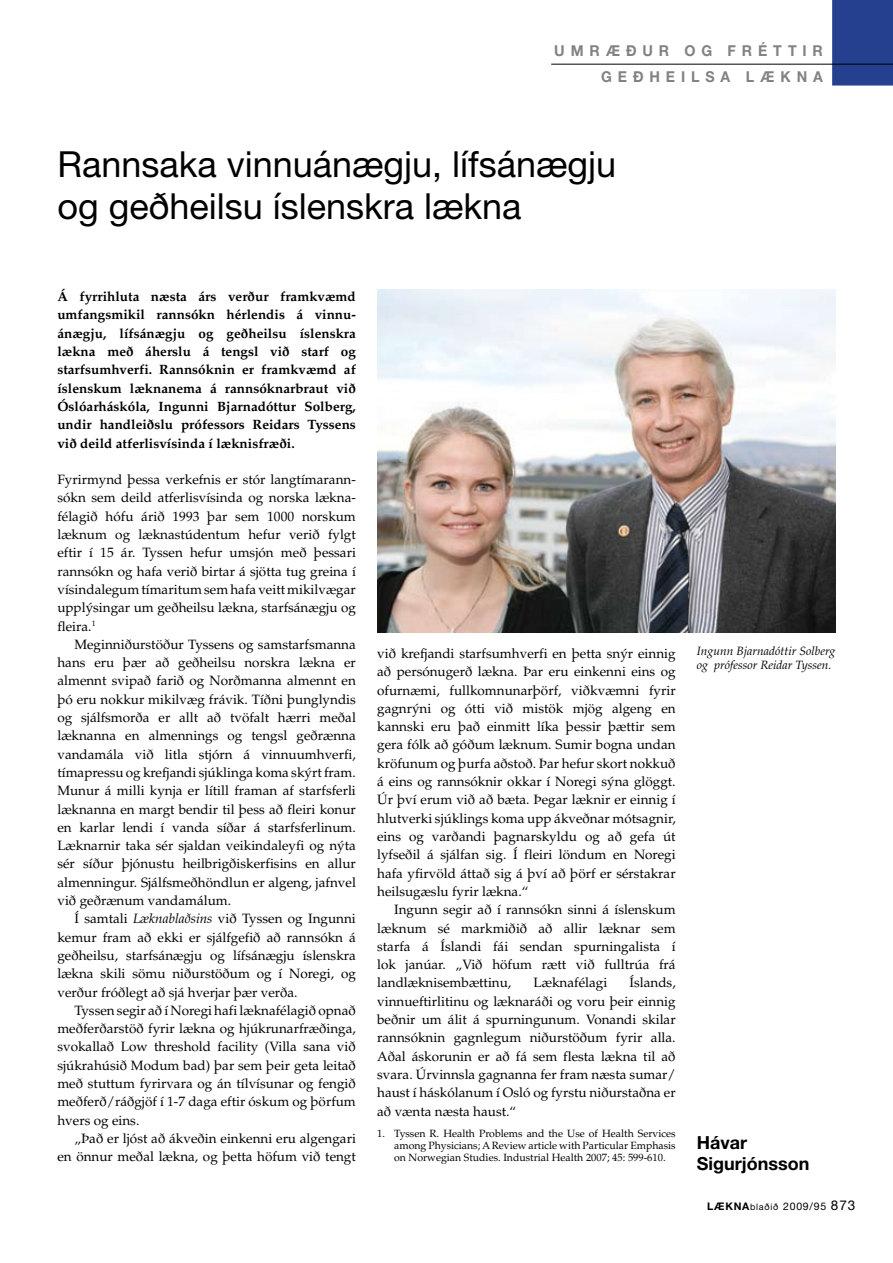
<style>
.page{position:relative;width:893px;height:1263px;background:#fff}
.page>*{position:absolute;margin:0;border:0;box-sizing:border-box;transform-origin:0 0}
.t1{font:36px/42px "Helvetica Neue";color:#000}
.t2{font:700 18px/21px "Helvetica Neue";color:#000}
.t3{font:700 15px/25.5px "Helvetica Neue";letter-spacing:.415em;color:#808284;text-align:right;scale:.95 1}
.t4{font:13.5px/18.3px "Palatino";color:#000;text-align:justify}
.t5{font:700 13.5px/18.3px "Palatino";color:#000;text-align:justify}
.t6{font:italic 12px/13.5px "Palatino";color:#000}
.t7{font:10.5px/12px "Palatino";color:#000;text-align:justify}
.t8{font:10.5px "Helvetica Neue";letter-spacing:.075em;color:#000}
.s1{font-style:italic}
.s2{font-weight:700}
.s3{font-size:9px}
.s4{font-size:13.5px}
</style>
<div class="page">
<div style="left:832px;top:0;width:61px;height:86px;background:#24408f"></div>
<hr style="left:551px;top:64px;width:342px;height:1px;background:#000">
<img style="left:377px;top:289px;width:459px;height:343px">
<p class="t3" style="left:554px;top:38px;width:284px">UMRÆÐUR OG FRÉTTIR<br>GEÐHEILSA LÆKNA</p>
<h1 class="t1" style="left:57px;top:143px;width:560px">Rannsaka vinnuánægju, lífsánægju og geðheilsu íslenskra lækna</h1>
<p class="t5" style="left:57px;top:287px;width:300px">Á fyrrihluta næsta árs verður framkvæmd umfangsmikil rannsókn hérlendis á vinnu&shy;ánægju, lífsánægju og geðheilsu íslenskra lækna með áherslu á tengsl við starf og starfsumhverfi. Rannsóknin er framkvæmd af íslenskum læknanema á rannsóknarbraut við Óslóarháskóla, Ingunni Bjarnadóttur Solberg, undir handleiðslu prófessors Reidars Tyssens við deild atferlisvísinda í læknisfræði.</p>
<p class="t4" style="left:57px;top:471px;width:300px">Fyrirmynd þessa verkefnis er stór langtímarann&shy;sókn sem deild atferlisvísinda og norska lækna&shy;félagið hófu árið 1993 þar sem 1000 norskum læknum og læknastúdentum hefur verið fylgt eftir í 15 ár. Tyssen hefur umsjón með þessari rannsókn og hafa verið birtar á sjötta tug greina í vísindalegum tímaritum sem hafa veitt mikilvægar upplýsingar um geðheilsu lækna, starfsánægju og fleira.<sup>1</sup></p>
<p class="t4" style="left:57px;top:635px;width:300px;text-indent:17px">Meginniðurstöður Tyssens og samstarfsmanna hans eru þær að geðheilsu norskra lækna er almennt svipað farið og Norðmanna almennt en þó eru nokkur mikilvæg frávik. Tíðni þunglyndis og sjálfsmorða er allt að tvöfalt hærri meðal læknanna en almennings og tengsl geðrænna vandamála við litla stjórn á vinnuumhverfi, tímapressu og krefjandi sjúklinga koma skýrt fram.<br>Munur á milli kynja er lítill framan af starfsferli læknanna en margt bendir til þess að fleiri konur en karlar lendi í vanda síðar á starfsferlinum.<br>Læknarnir taka sér sjaldan veikindaleyfi og nýta sér síður þjónustu heilbrigðiskerfisins en allur almenningur. Sjálfsmeðhöndlun er algeng, jafnvel við geðrænum vandamálum.</p>
<p class="t4" style="left:57px;top:910px;width:300px;text-indent:17px">Í samtali <span class="s1">Læknablaðsins</span> við Tyssen og Ingunni kemur fram að ekki er sjálfgefið að rannsókn á geðheilsu, starfsánægju og lífsánægju íslenskra lækna skili sömu niðurstöðum og í Noregi, og verður fróðlegt að sjá hverjar þær verða.</p>
<p class="t4" style="left:57px;top:1001px;width:300px;text-indent:17px">Tyssen segir að í Noregi hafi læknafélagið opnað meðferðarstöð fyrir lækna og hjúkrunarfræðinga, svokallað Low threshold facility (Villa sana við sjúkrahúsið Modum bad) þar sem þeir geta leitað með stuttum fyrirvara og án tílvísunar og fengið meðferð/ráðgjöf í 1-7 daga eftir óskum og þörfum hvers og eins.</p>
<p class="t4" style="left:57px;top:1129px;width:300px;text-align:right">„Það er ljóst að ákveðin einkenni eru algengari en önnur meðal lækna, og þetta höfum við tengt</p>
<p class="t4" style="left:377px;top:644px;width:300px">við krefjandi starfsumhverfi en þetta snýr einnig að persónugerð lækna. Þar eru einkenni eins og ofurnæmi, fullkomnunarþörf, viðkvæmni fyrir gagnrýni og ótti við mistök mjög algeng en kannski eru það einmitt líka þessir þættir sem gera fólk að góðum læknum. Sumir bogna undan kröfunum og þurfa aðstoð. Þar hefur skort nokkuð á eins og rannsóknir okkar í Noregi sýna glöggt.<br>Úr því erum við að bæta. Þegar læknir er einnig í hlutverki sjúklings koma upp ákveðnar mótsagnir, eins og varðandi þagnarskyldu og að gefa út lyfseðil á sjálfan sig. Í fleiri löndum en Noregi hafa yfirvöld áttað sig á því að þörf er sérstakrar heilsugæslu fyrir lækna.“</p>
<p class="t4" style="left:377px;top:901px;width:300px;text-indent:17px">Ingunn segir að í rannsókn sinni á íslenskum læknum sé markmiðið að allir læknar sem starfa á Íslandi fái sendan spurningalista í lok janúar. „Við höfum rætt við fulltrúa frá landlæknisembættinu,</p>
<p class="t4" style="left:377px;top:974px;width:300px;text-indent:252px">Íslands, vinnueftirlitinu og læknaráði og voru þeir einnig beðnir um álit á spurningunum. Vonandi skilar rannsóknin gagnlegum niðurstöðum fyrir alla.<br>Aðal áskorunin er að fá sem flesta lækna til að svara. Úrvinnsla gagnanna fer fram næsta sumar/ haust í háskólanum í Osló og fyrstu niðurstaðna er að vænta næsta haust.“</p>
<p class="t7" style="left:394px;top:1127px;width:283px;text-indent:-17px">1. Tyssen R. Health Problems and the Use of Health Services among Physicians; A Review article with Particular Emphasis on Norwegian Studies. Industrial Health 2007; 45: 599-610.</p>
<p class="t4" style="left:534px;top:974px;width:75px">Læknafélagi</p>
<p class="t6" style="left:697px;top:644px;width:140px">Ingunn Bjarnadóttir Solberg og prófessor Reidar Tyssen.</p>
<h2 class="t2" style="left:697px;top:1132px;width:114px">Hávar<br>Sigurjónsson</h2>
<p class="t8" style="left:707px;top:1200px;width:150px"><span class="s2">LÆKNA</span><span class="s3">blaðið</span> 2009/95 <span class="s4">873</span></p>
</div>
